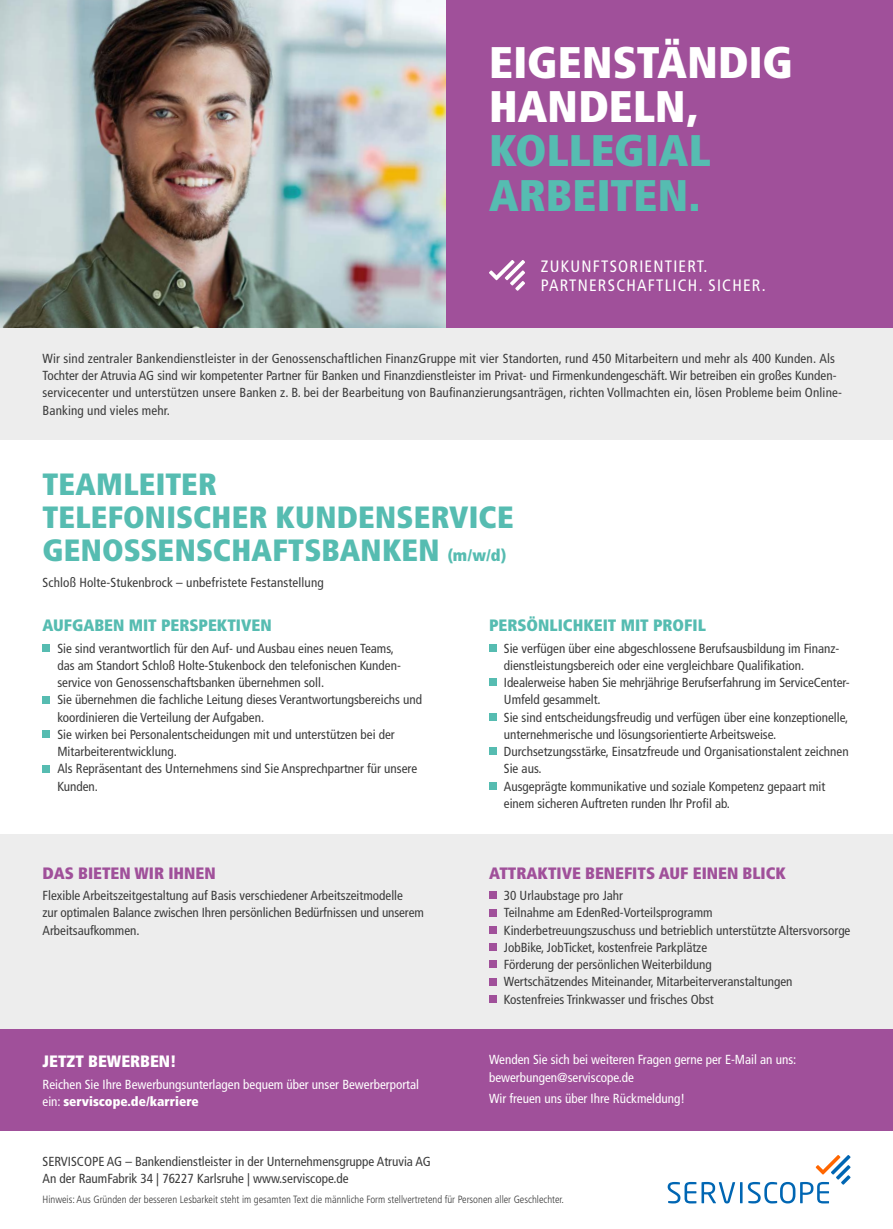
<style>
.page{position:relative;width:893px;height:1229px;background:#fff}
.page>*{position:absolute;margin:0;border:0;box-sizing:border-box;transform-origin:0 0}
.t1{font:900 condensed 44.25px/44.2px "Frutiger LT Std";letter-spacing:.005em;color:#fff}
.t2{font:900 condensed 44.25px/44.2px "Frutiger LT Std";color:#56bcb1}
.t3{font:900 condensed 30.75px/33px "Frutiger LT Std";letter-spacing:.01em;color:#56bcb1}
.t4{font:900 condensed 16.5px "Frutiger LT Std";color:#a0509a}
.t5{font:900 condensed 16.5px "Frutiger LT Std";color:#56bcb1}
.t6{font:condensed 16.5px/19.5px "Frutiger LT Std";letter-spacing:.075em;color:#fff}
.t7{font:900 condensed 16.5px "Frutiger LT Std";color:#fff}
.t8{font:condensed 13.2px/17.2px "Frutiger LT Std";color:#3c3c3c}
.t9{font:condensed 13.2px/17.2px "Frutiger LT Std";color:#fff}
.t10{font:300 condensed 10.5px "Frutiger LT Std";color:#3c3c3c}
.s1{font-size:16.5px}
.s2{font-weight:900}
</style>
<div class="page">
<div style="left:0;top:1029px;width:468px;height:102px;background:#a0509a"></div>
<div style="left:446px;top:1029px;width:447px;height:102px;background:#a0509a"></div>
<div style="left:446px;top:834px;width:447px;height:195px;background:#ededed"></div>
<div style="left:489px;top:892px;width:7px;height:7px;background:#a0509a"></div>
<div style="left:489px;top:909px;width:7px;height:7px;background:#a0509a"></div>
<div style="left:489px;top:926px;width:7px;height:7px;background:#a0509a"></div>
<div style="left:489px;top:943px;width:7px;height:8px;background:#a0509a"></div>
<div style="left:489px;top:961px;width:7px;height:7px;background:#a0509a"></div>
<div style="left:489px;top:978px;width:7px;height:7px;background:#a0509a"></div>
<div style="left:489px;top:995px;width:7px;height:7px;background:#a0509a"></div>
<div style="left:0;top:834px;width:468px;height:195px;background:#ededed"></div>
<svg style="left:668px;top:1155px;width:183px;height:48px"></svg>
<div style="left:43px;top:644px;width:7px;height:7px;background:#56bcb1"></div>
<div style="left:43px;top:696px;width:7px;height:7px;background:#56bcb1"></div>
<div style="left:43px;top:731px;width:7px;height:7px;background:#56bcb1"></div>
<div style="left:43px;top:765px;width:7px;height:7px;background:#56bcb1"></div>
<div style="left:489px;top:644px;width:7px;height:7px;background:#56bcb1"></div>
<div style="left:489px;top:679px;width:7px;height:7px;background:#56bcb1"></div>
<div style="left:489px;top:713px;width:7px;height:7px;background:#56bcb1"></div>
<div style="left:489px;top:748px;width:7px;height:7px;background:#56bcb1"></div>
<div style="left:489px;top:782px;width:7px;height:7px;background:#56bcb1"></div>
<div style="left:0;top:327px;width:893px;height:113px;background:#ededed"></div>
<img style="left:0;top:0;width:446px;height:327px">
<div style="left:446px;top:0;width:447px;height:327px;background:#a0509a"></div>
<svg style="left:489px;top:260px;width:36px;height:31px"></svg>
<h1 class="t1" style="left:489px;top:40px;width:305px">EIGENSTÄNDIG<br>HANDELN,</h1>
<h1 class="t2" style="left:489px;top:129px;width:223px">KOLLEGIAL<br>ARBEITEN.</h1>
<p class="t6" style="left:541px;top:256px;width:226px">ZUKUNFTSORIENTIERT.<br>PARTNERSCHAFTLICH. SICHER.</p>
<p class="t8" style="left:43px;top:350px;width:801px">Wir sind zentraler Bankendienstleister in der Genossenschaftlichen FinanzGruppe mit vier Standorten, rund 450 Mitarbeitern und mehr als 400 Kunden. Als Tochter der Atruvia AG sind wir kompetenter Partner für Banken und Finanzdienstleister im Privat- und Firmenkundengeschäft. Wir betreiben ein großes Kunden&shy;servicecenter und unterstützen unsere Banken z. B. bei der Bearbeitung von Baufinanzierungsanträgen, richten Vollmachten ein, lösen Probleme beim Online-Banking und vieles mehr.</p>
<h2 class="t3" style="left:43px;top:468px;width:473px">TEAMLEITER<br>TELEFONISCHER KUNDENSERVICE<br>GENOSSENSCHAFTSBANKEN <span class="s1">(m/w/d)</span></h2>
<p class="t8" style="left:43px;top:574px;width:283px">Schloß Holte-Stukenbrock – unbefristete Festanstellung</p>
<p class="t5" style="left:43px;top:615px;width:231px">AUFGABEN MIT PERSPEKTIVEN</p>
<p class="t8" style="left:57px;top:639px;width:366px">Sie sind verantwortlich für den Auf- und Ausbau eines neuen Teams,<br>das am Standort Schloß Holte-Stukenbock den telefonischen Kunden&shy;service von Genossenschaftsbanken übernehmen soll.<br>Sie übernehmen die fachliche Leitung dieses Verantwortungsbereichs und koordinieren die Verteilung der Aufgaben.<br>Sie wirken bei Personalentscheidungen mit und unterstützen bei der Mitarbeiterentwicklung.<br>Als Repräsentant des Unternehmens sind Sie Ansprechpartner für unsere Kunden.</p>
<p class="t5" style="left:489px;top:615px;width:218px">PERSÖNLICHKEIT MIT PROFIL</p>
<p class="t8" style="left:504px;top:639px;width:347px">Sie verfügen über eine abgeschlossene Berufsausbildung im Finanz&shy;dienstleistungsbereich oder eine vergleichbare Qualifikation.<br>Idealerweise haben Sie mehrjährige Berufserfahrung im ServiceCenter-Umfeld gesammelt.<br>Sie sind entscheidungsfreudig und verfügen über eine konzeptionelle, unternehmerische und lösungsorientierte Arbeitsweise.<br>Durchsetzungsstärke, Einsatzfreude und Organisationstalent zeichnen Sie aus.<br>Ausgeprägte kommunikative und soziale Kompetenz gepaart mit einem sicheren Auftreten runden Ihr Profil ab.</p>
<p class="t4" style="left:43px;top:863px;width:175px">DAS BIETEN WIR IHNEN</p>
<p class="t8" style="left:43px;top:887px;width:383px">Flexible Arbeitszeitgestaltung auf Basis verschiedener Arbeitszeitmodelle<br>zur optimalen Balance zwischen Ihren persönlichen Bedürfnissen und unserem<br>Arbeitsaufkommen.</p>
<p class="t4" style="left:489px;top:863px;width:298px">ATTRAKTIVE BENEFITS AUF EINEN BLICK</p>
<p class="t8" style="left:504px;top:887px;width:348px">30 Urlaubstage pro Jahr<br>Teilnahme am EdenRed-Vorteilsprogramm<br>Kinderbetreuungszuschuss und betrieblich unterstützte Altersvorsorge JobBike, JobTicket, kostenfreie Parkplätze<br>Förderung der persönlichen Weiterbildung<br>Wertschätzendes Miteinander, Mitarbeiterveranstaltungen Kostenfreies Trinkwasser und frisches Obst</p>
<p class="t7" style="left:43px;top:1051px;width:136px">JETZT BEWERBEN!</p>
<p class="t9" style="left:43px;top:1075px;width:378px">Reichen Sie Ihre Bewerbungsunterlagen bequem über unser Bewerberportal ein: <span class="s2">serviscope.de/karriere</span></p>
<p class="t9" style="left:489px;top:1051px;width:309px">Wenden Sie sich bei weiteren Fragen gerne per E-Mail an uns: bewerbungen@serviscope.de</p>
<p class="t9" style="left:489px;top:1090px;width:198px">Wir freuen uns über Ihre Rückmeldung!</p>
<p class="t8" style="left:43px;top:1152px;width:390px">SERVISCOPE AG – Bankendienstleister in der Unternehmensgruppe Atruvia AG<br>An der RaumFabrik 34 | 76227 Karlsruhe | www.serviscope.de</p>
<p class="t10" style="left:43px;top:1194px;width:523px">Hinweis: Aus Gründen der besseren Lesbarkeit steht im gesamten Text die männliche Form stellvertretend für Personen aller Geschlechter.</p>
</div>
